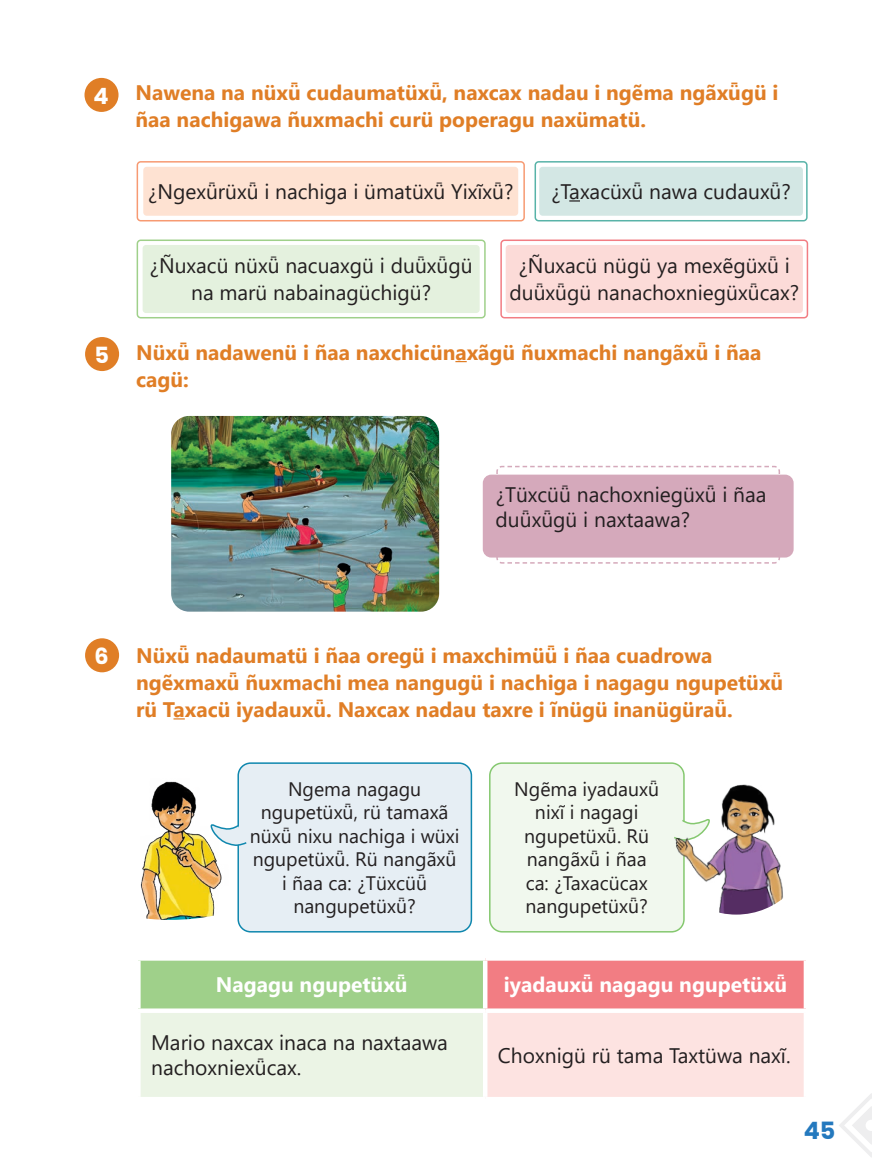
<style>
.page{position:relative;width:872px;height:1170px;background:#fff}
.page>*{position:absolute;margin:0;border:0;box-sizing:border-box;transform-origin:0 0}
.t1{font:700 24px "Poppins";color:#2479be}
.numeros{font:700 22.5px "Poppins";color:#fff}
.paráfos{font:700 21px/27px "Segoe UI";color:#e07e26}
.paráfos-2{font:21px/25.2px "Segoe UI";color:#231f20}
.t2{font:700 21px "Segoe UI";color:#fff}
.texto_general{font:19.5px/23.4px "Segoe UI";color:#231f20;text-align:center}
</style>
<div class="page">
<svg style="left:839px;top:1093px;width:33px;height:64px"></svg>
<div style="left:85px;top:337px;width:34px;height:34px;background:#e07e26;border-radius:50%"></div>
<svg style="left:455px;top:361px;width:12px;height:1px"></svg>
<div style="left:138px;top:958px;width:347px;height:52px;background:#9fd08a"></div>
<div style="left:485px;top:958px;width:321px;height:52px;background:#f27d83"></div>
<div style="left:138px;top:1010px;width:347px;height:88px;background:#ebf4e5"></div>
<div style="left:485px;top:1010px;width:321px;height:88px;background:#fde3e1"></div>
<hr style="left:136px;top:956px;width:349px;height:4px;background:#fff">
<div style="left:136px;top:960px;width:5px;height:48px;background:#fff"></div>
<hr style="left:485px;top:956px;width:323px;height:4px;background:#fff">
<hr style="left:483px;top:960px;width:4px;height:48px;background:#fff">
<div style="left:803px;top:960px;width:5px;height:48px;background:#fff"></div>
<svg style="left:138px;top:1008px;width:347px;height:4px"></svg>
<div style="left:136px;top:1012px;width:5px;height:84px;background:#fff"></div>
<svg style="left:485px;top:1008px;width:321px;height:4px"></svg>
<hr style="left:483px;top:1012px;width:4px;height:84px;background:#fff">
<div style="left:803px;top:1012px;width:5px;height:84px;background:#fff"></div>
<div style="left:136px;top:1096px;width:349px;height:5px;background:#fff"></div>
<div style="left:485px;top:1096px;width:323px;height:5px;background:#fff"></div>
<svg style="left:495px;top:465px;width:286px;height:99px"></svg>
<div style="left:483px;top:474px;width:310px;height:83px;background:#d5a9bb;border-radius:9px"></div>
<img style="left:141px;top:781px;width:96px;height:138px">
<div style="left:238px;top:763px;width:233px;height:168px;background:#e6eef4;border-radius:12px"></div>
<div style="left:237px;top:762px;width:235px;height:170px;border:2px solid #0f87ae;border-radius:12px"></div>
<div style="left:490px;top:763px;width:194px;height:168px;background:#f1f8ee;border-radius:12px"></div>
<div style="left:489px;top:762px;width:195px;height:170px;border:2px solid #85c86f;border-radius:12px"></div>
<svg style="left:210px;top:822px;width:37px;height:23px"></svg>
<div style="left:539px;top:167px;width:264px;height:49px;background:#d3e7e4;border-radius:3px"></div>
<div style="left:143px;top:167px;width:375px;height:49px;background:#fee2d2;border-radius:3px"></div>
<div style="left:534px;top:161px;width:273px;height:60px;border:2px solid #58b3a8;border-radius:3px"></div>
<div style="left:137px;top:161px;width:388px;height:60px;border:2px solid #f79a72;border-radius:3px"></div>
<div style="left:143px;top:245px;width:336px;height:68px;background:#e4f1de;border-radius:3px"></div>
<div style="left:137px;top:239px;width:348px;height:79px;border:2px solid #9fd08a;border-radius:3px"></div>
<div style="left:84px;top:78px;width:34px;height:34px;background:#e07e26;border-radius:50%"></div>
<div style="left:505px;top:245px;width:298px;height:68px;background:#fcdbd8;border-radius:3px"></div>
<div style="left:500px;top:239px;width:308px;height:79px;border:2px solid #f27d83;border-radius:3px"></div>
<img style="left:171px;top:416px;width:268px;height:195px">
<div style="left:85px;top:638px;width:34px;height:34px;background:#e07e26;border-radius:50%"></div>
<svg style="left:173px;top:718px;width:12px;height:1px"></svg>
<img style="left:674px;top:766px;width:109px;height:148px">
<p class="numeros" style="left:93px;top:83px;width:17px">4</p>
<p class="paráfos" style="left:135px;top:77px;width:644px">Nawena na nüxǖ cudaumatüxǖ, naxcax nadau i ngẽma ngãxǖgü i ñaa nachigawa ñuxmachi curü poperagu naxümatü.</p>
<p class="paráfos-2" style="left:148px;top:177px;width:367px">¿Ngexǖrüxǖ i nachiga i ümatüxǖ Yixĩxǖ?</p>
<p class="paráfos-2" style="left:551px;top:177px;width:241px">¿Taxacüxǖ nawa cudauxǖ?</p>
<p class="paráfos-2" style="left:150px;top:250px;width:324px;line-height:27px;text-align:center">¿Ñuxacü nüxǖ nacuaxgü i duǖxǖgü na marü nabainagüchigü?</p>
<p class="paráfos-2" style="left:509px;top:250px;width:291px;line-height:27px;text-align:center">¿Ñuxacü nügü ya mexẽgüxǖ i duǖxǖgü nanachoxniegüxǖcax?</p>
<p class="numeros" style="left:94px;top:342px;width:16px">5</p>
<p class="paráfos" style="left:136px;top:337px;width:627px">Nüxǖ nadawenü i ñaa naxchicünaxãgü ñuxmachi nangãxǖ i ñaa cagü:</p>
<p class="paráfos-2" style="left:495px;top:479px;width:272px">¿Tüxcüǖ nachoxniegüxǖ i ñaa duǖxǖgü i naxtaawa?</p>
<p class="numeros" style="left:94px;top:643px;width:16px">6</p>
<p class="paráfos" style="left:136px;top:640px;width:648px">Nüxǖ nadaumatü i ñaa oregü i maxchimüǖ i ñaa cuadrowa ngẽxmaxǖ ñuxmachi mea nangugü i nachiga i nagagu ngupetüxǖ rü Taxacü iyadauxǖ. Naxcax nadau taxre i ĩnügü inanügüraǖ.</p>
<p class="texto_general" style="left:250px;top:775px;width:211px">Ngema nagagu ngupetüxǖ, rü tamaxã nüxǖ nixu nachiga i wüxi ngupetüxǖ. Rü nangãxǖ i ñaa ca: ¿Tüxcüǖ nangupetüxǖ?</p>
<p class="texto_general" style="left:514px;top:775px;width:146px">Ngẽma iyadauxǖ nixĩ i nagagi ngupetüxǖ. Rü nangãxǖ i ñaa ca: ¿Taxacücax nangupetüxǖ?</p>
<p class="t2" style="left:216px;top:964px;width:193px">Nagagu ngupetüxǖ</p>
<p class="t2" style="left:504px;top:964px;width:285px">iyadauxǖ nagagu ngupetüxǖ</p>
<p class="paráfos-2" style="left:151px;top:1027px;width:298px">Mario naxcax inaca na naxtaawa nachoxniexǖcax.</p>
<p class="paráfos-2" style="left:498px;top:1040px;width:294px">Choxnigü rü tama Taxtüwa naxĩ.</p>
<p class="t1" style="left:803px;top:1116px;width:33px">45</p>
</div>
